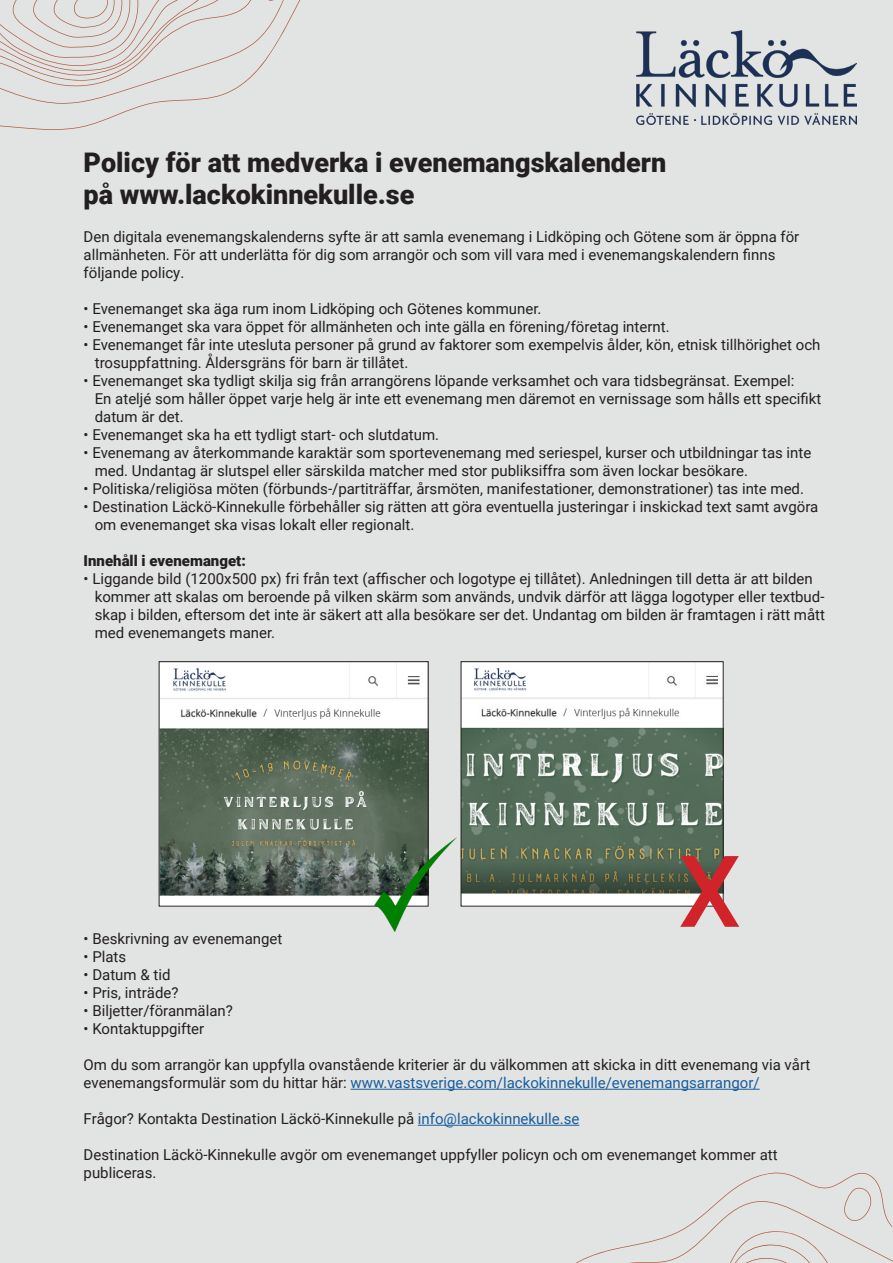
<style>
.page{position:relative;width:893px;height:1263px;background:#e2e3e3}
.page>*{position:absolute;margin:0;border:0;box-sizing:border-box;transform-origin:0 0}
.t1{font:500 99.45px "Roboto";color:#d1232a}
.t2{font:900 27px "Roboto";color:#231f20}
.t3{font:15px/18px "Roboto";color:#231f20}
.t4{font:900 15px "Roboto";color:#231f20}
.s1{color:#175d9e}
</style>
<div class="page">
<svg style="left:576px;top:1172px;width:317px;height:91px"></svg>
<svg style="left:0;top:0;width:301px;height:130px"></svg>
<hr style="left:351px;top:1089px;width:409px;height:1px;background:#175d9e">
<hr style="left:418px;top:1125px;width:161px;height:1px;background:#175d9e">
<img style="left:161px;top:663px;width:266px;height:241px">
<div style="left:159px;top:661px;width:270px;height:245px;border:1px solid #231f20"></div>
<img style="left:463px;top:663px;width:259px;height:241px">
<div style="left:461px;top:661px;width:263px;height:245px;border:1px solid #231f20"></div>
<img style="left:374px;top:838px;width:82px;height:94px">
<img style="left:636px;top:31px;width:220px;height:93px">
<p class="t2" style="left:84px;top:143px;width:584px">Policy för att medverka i evenemangskalendern</p>
<p class="t2" style="left:84px;top:176px;width:332px">på www.lackokinnekulle.se</p>
<p class="t3" style="left:84px;top:227px;width:717px">Den digitala evenemangskalenderns syfte är att samla evenemang i Lidköping och Götene som är öppna för</p>
<p class="t3" style="left:84px;top:245px;width:693px">allmänheten. För att underlätta för dig som arrangör och som vill vara med i evenemangskalendern finns</p>
<p class="t3" style="left:84px;top:263px;width:102px">följande policy.</p>
<p class="t3" style="left:84px;top:299px;width:459px">• Evenemanget ska äga rum inom Lidköping och Götenes kommuner.</p>
<p class="t3" style="left:84px;top:317px;width:587px">• Evenemanget ska vara öppet för allmänheten och inte gälla en förening/företag internt.</p>
<p class="t3" style="left:84px;top:335px;width:738px">• Evenemanget får inte utesluta personer på grund av faktorer som exempelvis ålder, kön, etnisk tillhörighet och</p>
<p class="t3" style="left:95px;top:353px;width:315px">trosuppfattning. Åldersgräns för barn är tillåtet.</p>
<p class="t3" style="left:84px;top:371px;width:712px">• Evenemanget ska tydligt skilja sig från arrangörens löpande verksamhet och vara tidsbegränsat. Exempel:</p>
<p class="t3" style="left:95px;top:389px;width:728px">En ateljé som håller öppet varje helg är inte ett evenemang men däremot en vernissage som hålls ett specifikt</p>
<p class="t3" style="left:95px;top:407px;width:90px">datum är det.</p>
<p class="t3" style="left:84px;top:425px;width:357px">• Evenemanget ska ha ett tydligt start- och slutdatum.</p>
<p class="t3" style="left:84px;top:443px;width:729px">• Evenemang av återkommande karaktär som sportevenemang med seriespel, kurser och utbildningar tas inte</p>
<p class="t3" style="left:95px;top:461px;width:655px">med. Undantag är slutspel eller särskilda matcher med stor publiksiffra som även lockar besökare.</p>
<p class="t3" style="left:84px;top:479px;width:722px">• Politiska/religiösa möten (förbunds-/partiträffar, årsmöten, manifestationer, demonstrationer) tas inte med.</p>
<p class="t3" style="left:84px;top:497px;width:736px">• Destination Läckö-Kinnekulle förbehåller sig rätten att göra eventuella justeringar i inskickad text samt avgöra</p>
<p class="t3" style="left:95px;top:515px;width:321px">om evenemanget ska visas lokalt eller regionalt.</p>
<p class="t4" style="left:84px;top:550px;width:164px">Innehåll i evenemanget:</p>
<p class="t3" style="left:84px;top:569px;width:731px">• Liggande bild (1200x500 px) fri från text (affischer och logotype ej tillåtet). Anledningen till detta är att bilden</p>
<p class="t3" style="left:95px;top:587px;width:731px">kommer att skalas om beroende på vilken skärm som används, undvik därför att lägga logotyper eller textbud-</p>
<p class="t3" style="left:95px;top:605px;width:732px">skap i bilden, eftersom det inte är säkert att alla besökare ser det. Undantag om bilden är framtagen i rätt mått</p>
<p class="t3" style="left:95px;top:623px;width:182px">med evenemangets maner.</p>
<p class="t1" style="left:678px;top:822px;width:64px">X</p>
<p class="t3" style="left:84px;top:929px;width:200px">• Beskrivning av evenemanget</p>
<p class="t3" style="left:84px;top:947px;width:44px">• Plats</p>
<p class="t3" style="left:84px;top:965px;width:88px">• Datum &amp; tid</p>
<p class="t3" style="left:84px;top:983px;width:96px">• Pris, inträde?</p>
<p class="t3" style="left:84px;top:1001px;width:151px">• Biljetter/föranmälan?</p>
<p class="t3" style="left:84px;top:1019px;width:122px">• Kontaktuppgifter</p>
<p class="t3" style="left:84px;top:1055px;width:728px">Om du som arrangör kan uppfylla ovanstående kriterier är du välkommen att skicka in ditt evenemang via vårt evenemangsformulär som du hittar här: <span class="s1">www.vastsverige.com/lackokinnekulle/evenemangsarrangor/</span></p>
<p class="t3" style="left:84px;top:1109px;width:497px">Frågor? Kontakta Destination Läckö-Kinnekulle på <span class="s1">info@lackokinnekulle.se</span></p>
<p class="t3" style="left:84px;top:1145px;width:696px">Destination Läckö-Kinnekulle avgör om evenemanget uppfyller policyn och om evenemanget kommer att</p>
<p class="t3" style="left:84px;top:1163px;width:74px">publiceras.</p>
</div>
